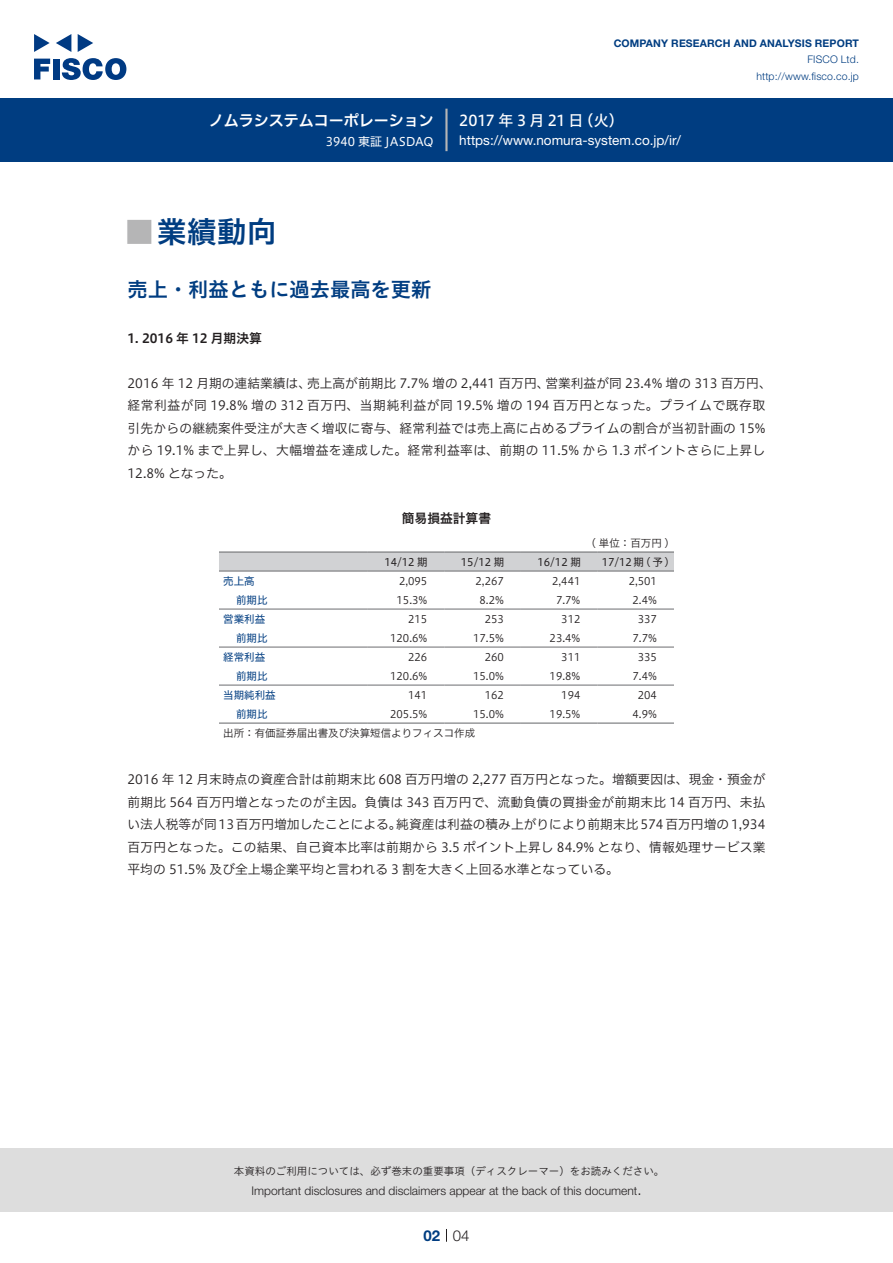
<style>
.page{position:relative;width:893px;height:1263px;background:#fff}
.page>*{position:absolute;margin:0;border:0;box-sizing:border-box;transform-origin:0 0}
.t1{font:30px "Hiragino UD Sans Std N W6";color:#003d81}
.t2{font:700 24px "Koz Go Pro";color:#b5b5b6}
.中タイトル{font:20.25px "Hiragino UD Sans Std W6";color:#003d81}
.t3{font:15px "Hiragino UD Sans F Std N W6";color:#fff}
.t4{font:15px "Hiragino UD Sans F Std N W5";letter-spacing:.175em;color:#fff}
.t5{font:300 15px "Helvetica Neue LT Std";color:#231f20}
.t6{font:700 15px "Helvetica Neue LT Std";color:#003d81}
.t7{font:13.5px "Helvetica Neue LT Std";color:#fff}
.本文{font:12.75px/22.5px "Hiragino UD Sans F Std N W3";letter-spacing:.015em;color:#231f20}
.小タイトル{font:12.75px "Hiragino UD Sans F Std N W6";color:#231f20}
.チャートタイトル{font:12.75px "Hiragino UD Sans F Std N W6";color:#231f20}
.t8{font:300 12px "Helvetica Neue LT Std";color:#231f20}
.t9{font:12px "Hiragino UD Sans F Std N W4";color:#fff}
.表数字{font:10.5px "Hiragino UD Sans F Std N W3";color:#231f20}
.t10{font:10.5px "Hiragino UD Sans Std W3";color:#231f20}
.t11{font:700 10.5px "Helvetica Neue LT Std";letter-spacing:.015em;color:#003d81}
.t12{font:300 10.5px/16.5px "Helvetica Neue LT Std";letter-spacing:.015em;color:#003d81;text-align:right}
.表上{font:10.5px "Hiragino UD Sans F Std N W4";color:#231f20}
.表組み基本スタイル{font:10.5px "Hiragino UD Sans F Std N W3";color:#231f20}
.表左{font:10.5px "Hiragino UD Sans F Std N W4";color:#003d81}
.表左3{font:10.5px "Hiragino UD Sans F Std N W4";color:#003d81}
.表単位{font:10.5px "Hiragino UD Sans F Std N W3";color:#231f20}
</style>
<div class="page">
<div style="left:0;top:1148px;width:893px;height:64px;background:#ddd"></div>
<svg style="left:34px;top:59px;width:16px;height:20px"></svg>
<div style="left:53px;top:59px;width:6px;height:20px;background:#003a83"></div>
<svg style="left:62px;top:58px;width:64px;height:22px"></svg>
<svg style="left:34px;top:34px;width:16px;height:18px"></svg>
<svg style="left:78px;top:34px;width:15px;height:18px"></svg>
<svg style="left:56px;top:34px;width:15px;height:18px"></svg>
<div style="left:0;top:98px;width:893px;height:64px;background:#003d81"></div>
<hr style="left:445px;top:109px;width:3px;height:42px;background:#b5b5b6">
<svg style="left:446px;top:1229px;width:1px;height:13px"></svg>
<div style="left:219px;top:553px;width:455px;height:18px;background:#d1d2d4"></div>
<hr style="left:219px;top:571px;width:149px;height:1px;background:#6c6d70">
<hr style="left:368px;top:571px;width:76px;height:1px;background:#6c6d70">
<hr style="left:444px;top:571px;width:77px;height:1px;background:#6c6d70">
<hr style="left:521px;top:571px;width:76px;height:1px;background:#6c6d70">
<hr style="left:597px;top:571px;width:77px;height:1px;background:#6c6d70">
<hr style="left:219px;top:609px;width:149px;height:1px;background:#6c6d70">
<hr style="left:368px;top:609px;width:76px;height:1px;background:#6c6d70">
<hr style="left:444px;top:609px;width:77px;height:1px;background:#6c6d70">
<hr style="left:521px;top:609px;width:76px;height:1px;background:#6c6d70">
<hr style="left:597px;top:609px;width:77px;height:1px;background:#6c6d70">
<hr style="left:219px;top:647px;width:149px;height:1px;background:#6c6d70">
<hr style="left:368px;top:647px;width:76px;height:1px;background:#6c6d70">
<hr style="left:444px;top:647px;width:77px;height:1px;background:#6c6d70">
<hr style="left:521px;top:647px;width:76px;height:1px;background:#6c6d70">
<hr style="left:597px;top:647px;width:77px;height:1px;background:#6c6d70">
<hr style="left:219px;top:685px;width:149px;height:1px;background:#6c6d70">
<hr style="left:368px;top:685px;width:76px;height:1px;background:#6c6d70">
<hr style="left:444px;top:685px;width:77px;height:1px;background:#6c6d70">
<hr style="left:521px;top:685px;width:76px;height:1px;background:#6c6d70">
<hr style="left:597px;top:685px;width:77px;height:1px;background:#6c6d70">
<hr style="left:219px;top:551px;width:149px;height:2px;background:#6c6d70">
<hr style="left:368px;top:551px;width:76px;height:2px;background:#6c6d70">
<hr style="left:444px;top:551px;width:77px;height:2px;background:#6c6d70">
<hr style="left:521px;top:551px;width:76px;height:2px;background:#6c6d70">
<hr style="left:597px;top:551px;width:77px;height:2px;background:#6c6d70">
<hr style="left:219px;top:722px;width:149px;height:2px;background:#6c6d70">
<hr style="left:368px;top:722px;width:76px;height:2px;background:#6c6d70">
<hr style="left:444px;top:722px;width:77px;height:2px;background:#6c6d70">
<hr style="left:521px;top:722px;width:76px;height:2px;background:#6c6d70">
<hr style="left:597px;top:722px;width:77px;height:2px;background:#6c6d70">
<p class="t3" style="left:209px;top:109px;width:227px">ノムラシステムコーポレーション</p>
<p class="t9" style="left:326px;top:132px;width:109px">3940 東証 JASDAQ</p>
<p class="t11" style="left:614px;top:37px;width:247px">COMPANY RESEARCH AND ANALYSIS REPORT</p>
<p class="t12" style="left:756px;top:51px;width:104px">FISCO Ltd. http://www.fisco.co j p.</p>
<p class="t4" style="left:459px;top:109px;width:126px">2017年3月21日</p>
<p class="t4" style="left:579px;top:109px;width:47px">（火(</p>
<p class="t7" style="left:459px;top:132px;width:223px">https://www.nomura-system. c o j p. /i r/</p>
<p class="t1" style="left:157px;top:209px;width:121px">業績動向</p>
<p class="t2" style="left:128px;top:217px;width:25px">█</p>
<p class="中タイトル" style="left:128px;top:274px;width:305px">売上・利益ともに過去最高を更新</p>
<p class="小タイトル" style="left:128px;top:328px;width:136px">1. 2016 年 12 月期決算</p>
<p class="本文" style="left:307px;top:371px;width:244px">売上高が前期比 7.7% 増の 2,441 百万円、</p>
<p class="本文" style="left:545px;top:371px;width:228px">営業利益が同 23.4% 増の 313 百万円、</p>
<p class="本文" style="left:128px;top:371px;width:639px">2016 年 12 月期の連結業績は、<br>経常利益が同 19.8% 増の 312 百万円、当期純利益が同 19.5% 増の 194 百万円となった。プライムで既存取引先からの継続案件受注が大きく増収に寄与、経常利益では売上高に占めるプライムの割合が当初計画の 15%から 19.1% まで上昇し、大幅増益を達成した。経常利益率は、前期の 11.5% から 1.3 ポイントさらに上昇し12.8% となった。</p>
<p class="チャートタイトル" style="left:402px;top:508px;width:91px">簡易損益計算書</p>
<p class="表単位" style="left:591px;top:535px;width:80px">( 単位：百万円 (</p>
<p class="表上" style="left:602px;top:554px;width:70px">17/12期(予(</p>
<p class="表上" style="left:384px;top:554px;width:45px">14/12 期</p>
<p class="表上" style="left:461px;top:554px;width:45px">15/12 期</p>
<p class="表上" style="left:537px;top:554px;width:45px">16/12 期</p>
<p class="表左" style="left:223px;top:573px;width:33px">売上高</p>
<p class="表数字" style="left:399px;top:573px;width:30px">2,095</p>
<p class="表数字" style="left:476px;top:573px;width:30px">2,267</p>
<p class="表数字" style="left:552px;top:573px;width:30px">2,441</p>
<p class="表数字" style="left:629px;top:573px;width:30px">2,501</p>
<p class="表左3" style="left:236px;top:592px;width:33px">前期比</p>
<p class="表数字" style="left:397px;top:592px;width:32px">15.3%</p>
<p class="表数字" style="left:479px;top:592px;width:26px">8.2%</p>
<p class="表数字" style="left:556px;top:592px;width:26px">7.7%</p>
<p class="表数字" style="left:633px;top:592px;width:26px">2.4%</p>
<p class="表左" style="left:223px;top:611px;width:43px">営業利益</p>
<p class="表数字" style="left:408px;top:611px;width:21px">215</p>
<p class="表数字" style="left:485px;top:611px;width:21px">253</p>
<p class="表数字" style="left:561px;top:611px;width:21px">312</p>
<p class="表数字" style="left:638px;top:611px;width:21px">337</p>
<p class="表左3" style="left:236px;top:630px;width:33px">前期比</p>
<p class="表数字" style="left:390px;top:630px;width:39px">120.6%</p>
<p class="表数字" style="left:473px;top:630px;width:32px">17.5%</p>
<p class="表数字" style="left:550px;top:630px;width:32px">23.4%</p>
<p class="表数字" style="left:633px;top:630px;width:26px">7.7%</p>
<p class="表左" style="left:223px;top:649px;width:43px">経常利益</p>
<p class="表数字" style="left:408px;top:649px;width:21px">226</p>
<p class="表数字" style="left:485px;top:649px;width:21px">260</p>
<p class="表数字" style="left:561px;top:649px;width:21px">311</p>
<p class="表数字" style="left:638px;top:649px;width:21px">335</p>
<p class="表左3" style="left:236px;top:668px;width:33px">前期比</p>
<p class="表数字" style="left:390px;top:668px;width:39px">120.6%</p>
<p class="表数字" style="left:473px;top:668px;width:32px">15.0%</p>
<p class="表数字" style="left:550px;top:668px;width:32px">19.8%</p>
<p class="表数字" style="left:633px;top:668px;width:26px">7.4%</p>
<p class="表左" style="left:223px;top:687px;width:54px">当期純利益</p>
<p class="表数字" style="left:408px;top:687px;width:21px">141</p>
<p class="表数字" style="left:485px;top:687px;width:21px">162</p>
<p class="表数字" style="left:561px;top:687px;width:21px">194</p>
<p class="表数字" style="left:638px;top:687px;width:21px">204</p>
<p class="表左3" style="left:236px;top:706px;width:33px">前期比</p>
<p class="表組み基本スタイル" style="left:223px;top:725px;width:254px">出所：有価証券届出書及び決算短信よりフィスコ作成</p>
<p class="本文" style="left:128px;top:767px;width:639px;text-align:right">2016 年 12 月末時点の資産合計は前期末比 608 百万円増の 2,277 百万円となった。増額要因は、現金・預金が前期比 564 百万円増となったのが主因。負債は 343 百万円で、流動負債の買掛金が前期末比 14 百万円、未払純資産は利益の積み上がりにより前期末比574 百万円増の 1,934</p>
<p class="表数字" style="left:390px;top:706px;width:39px">205.5%</p>
<p class="表数字" style="left:550px;top:706px;width:32px">19.5%</p>
<p class="表数字" style="left:633px;top:706px;width:26px">4.9%</p>
<p class="表数字" style="left:473px;top:706px;width:32px">15.0%</p>
<p class="本文" style="left:128px;top:812px;width:639px">い法人税等が同13 百万円増加したことによる。<br>百万円となった。この結果、自己資本比率は前期から 3.5 ポイント上昇し 84.9% となり、情報処理サービス業平均の 51.5% 及び全上場企業平均と言われる 3 割を大きく上回る水準となっている。</p>
<p class="t10" style="left:234px;top:1163px;width:432px">本資料のご利用については、必ず巻末の重要事項（ディスクレーマー）をお読みください。</p>
<p class="t5" style="left:637px;top:1180px;width:6px">.</p>
<p class="t8" style="left:251px;top:1183px;width:387px">Important disclosures and disclaimers appear at the back of this document</p>
<p class="t6" style="left:423px;top:1226px;width:18px">02</p>
<p class="t5" style="left:453px;top:1226px;width:18px">04</p>
</div>
